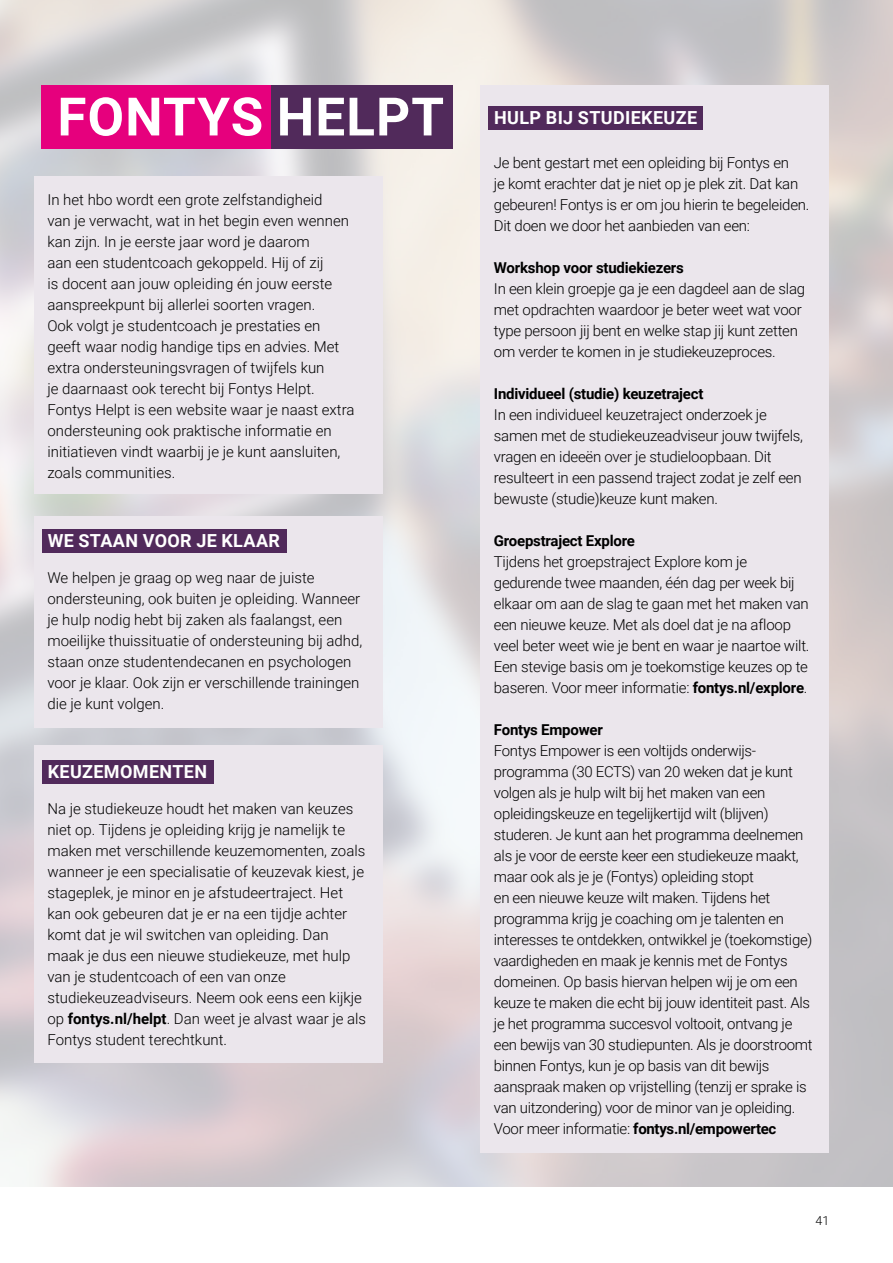
<style>
.page{position:relative;width:893px;height:1263px;background:#fff}
.page>*{position:absolute;margin:0;border:0;box-sizing:border-box;transform-origin:0 0}
.t1{font:700 52.95px "Roboto";letter-spacing:.02em;color:#fff}
.t2{font:700 18px "Roboto";letter-spacing:.02em;color:#fff}
.t3{font:300 15px/21px "Roboto";letter-spacing:-.015em;color:#000}
.t4{font:700 15px "Roboto";letter-spacing:-.015em;color:#000}
.t5{font:300 12.3px "Roboto";color:#000}
.s1{font-weight:700}
</style>
<div class="page">
<div style="left:34px;top:516px;width:349px;height:211px;background:#ebe6ec"></div>
<div style="left:34px;top:746px;width:349px;height:317px;background:#ebe6ec"></div>
<div style="left:480px;top:85px;width:349px;height:1067px;background:#ebe6ec"></div>
<div style="left:41px;top:85px;width:412px;height:64px;background:#e6007d"></div>
<div style="left:488px;top:106px;width:215px;height:24px;background:#512a5b"></div>
<div style="left:34px;top:176px;width:349px;height:317px;background:#ebe6ec"></div>
<div style="left:42px;top:529px;width:244px;height:24px;background:#512a5b"></div>
<div style="left:42px;top:760px;width:171px;height:24px;background:#512a5b"></div>
<div style="left:271px;top:85px;width:182px;height:64px;background:#512a5b"></div>
<h1 class="t1" style="left:57px;top:80px;width:388px">FONTYS HELPT</h1>
<p class="t3" style="left:47px;top:189px;width:309px">In het hbo wordt een grote zelfstandigheid<br>van je verwacht, wat in het begin even wennen kan zijn. In je eerste jaar word je daarom<br>aan een studentcoach gekoppeld. Hij of zij<br>is docent aan jouw opleiding én jouw eerste aanspreekpunt bij allerlei soorten vragen.<br>Ook volgt je studentcoach je prestaties en geeft waar nodig handige tips en advies. Met extra ondersteuningsvragen of twijfels kun<br>je daarnaast ook terecht bij Fontys Helpt.<br>Fontys Helpt is een website waar je naast extra ondersteuning ook praktische informatie en initiatieven vindt waarbij je je kunt aansluiten, zoals communities.</p>
<p class="t2" style="left:48px;top:528px;width:234px">WE STAAN VOOR JE KLAAR</p>
<p class="t3" style="left:47px;top:567px;width:316px">We helpen je graag op weg naar de juiste ondersteuning, ook buiten je opleiding. Wanneer je hulp nodig hebt bij zaken als faalangst, een moeilijke thuissituatie of ondersteuning bij adhd, staan onze studentendecanen en psychologen voor je klaar. Ook zijn er verschillende trainingen die je kunt volgen.</p>
<p class="t2" style="left:48px;top:759px;width:161px">KEUZEMOMENTEN</p>
<p class="t3" style="left:47px;top:798px;width:320px">Na je studiekeuze houdt het maken van keuzes niet op. Tijdens je opleiding krijg je namelijk te maken met verschillende keuzemomenten, zoals wanneer je een specialisatie of keuzevak kiest, je stageplek, je minor en je afstudeertraject. Het kan ook gebeuren dat je er na een tijdje achter komt dat je wil switchen van opleiding. Dan maak je dus een nieuwe studiekeuze, met hulp van je studentcoach of een van onze studiekeuzeadviseurs. Neem ook eens een kijkje op <span class="s1">fontys.nl/helpt</span>. Dan weet je alvast waar je als Fontys student terechtkunt.</p>
<p class="t2" style="left:494px;top:105px;width:204px">HULP BIJ STUDIEKEUZE</p>
<p class="t3" style="left:494px;top:152px;width:317px">Je bent gestart met een opleiding bij Fontys en<br>je komt erachter dat je niet op je plek zit. Dat kan gebeuren! Fontys is er om jou hierin te begeleiden.<br>Dit doen we door het aanbieden van een:</p>
<p class="t4" style="left:494px;top:257px;width:192px">Workshop voor studiekiezers</p>
<p class="t3" style="left:494px;top:278px;width:313px">In een klein groepje ga je een dagdeel aan de slag met opdrachten waardoor je beter weet wat voor type persoon jij bent en welke stap jij kunt zetten om verder te komen in je studiekeuzeproces.</p>
<p class="t4" style="left:494px;top:383px;width:211px">Individueel (studie) keuzetraject</p>
<p class="t3" style="left:494px;top:404px;width:311px">In een individueel keuzetraject onderzoek je samen met de studiekeuzeadviseur jouw twijfels, vragen en ideeën over je studieloopbaan. Dit resulteert in een passend traject zodat je zelf een bewuste (studie)keuze kunt maken.</p>
<p class="t4" style="left:494px;top:530px;width:143px">Groepstraject Explore</p>
<p class="t3" style="left:494px;top:551px;width:317px">Tijdens het groepstraject Explore kom je gedurende twee maanden, één dag per week bij elkaar om aan de slag te gaan met het maken van een nieuwe keuze. Met als doel dat je na afloop veel beter weet wie je bent en waar je naartoe wilt.<br>Een stevige basis om je toekomstige keuzes op te baseren. Voor meer informatie: <span class="s1">fontys.nl/explore</span>.</p>
<p class="t4" style="left:494px;top:719px;width:111px">Fontys Empower</p>
<p class="t3" style="left:494px;top:740px;width:320px">Fontys Empower is een voltijds onderwijs&shy;programma (30 ECTS) van 20 weken dat je kunt volgen als je hulp wilt bij het maken van een opleidingskeuze en tegelijkertijd wilt (blijven) studeren. Je kunt aan het programma deelnemen als je voor de eerste keer een studiekeuze maakt, maar ook als je je (Fontys) opleiding stopt<br>en een nieuwe keuze wilt maken. Tijdens het programma krijg je coaching om je talenten en interesses te ontdekken, ontwikkel je (toekomstige) vaardigheden en maak je kennis met de Fontys domeinen. Op basis hiervan helpen wij je om een keuze te maken die echt bij jouw identiteit past. Als je het programma succesvol voltooit, ontvang je een bewijs van 30 studiepunten. Als je doorstroomt binnen Fontys, kun je op basis van dit bewijs aanspraak maken op vrijstelling (tenzij er sprake is van uitzondering) voor de minor van je opleiding.<br>Voor meer informatie: <span class="s1">fontys.nl/empowertec</span></p>
<p class="t5" style="left:815px;top:1212px;width:15px">41</p>
</div>
